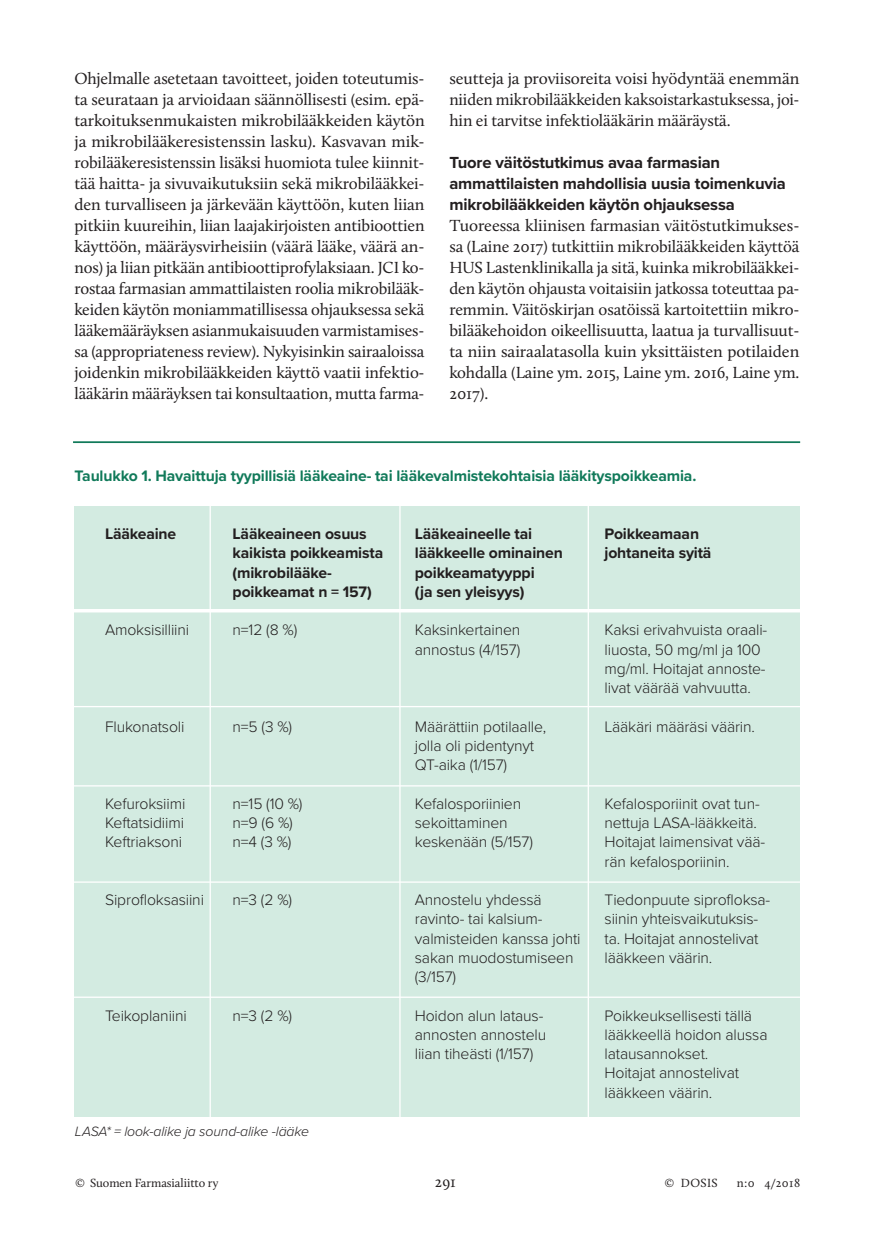
<style>
.page{position:relative;width:874px;height:1241px;background:#fff}
.page>*{position:absolute;margin:0;border:0;box-sizing:border-box;transform-origin:0 0}
.DOSIS_Leipäteksti{font:16.62px/21px "Calluna";letter-spacing:-.01em;color:#231f20;text-align:justify}
.DOSIS_Leipäteksti2{font:16.62px/21px "Calluna";letter-spacing:-.01em;color:#231f20;text-align:justify}
.DOSIS_Leipäteksti2-2{font:700 16.62px "Proxima Nova";letter-spacing:-.01em;color:#231f20}
.DOSIS_Tittelin_alle{font:300 15.75px/19.2px "Proxima Nova";letter-spacing:-.01em;color:#231f20}
.DOSIS_Tittelin_alle-2{font:700 15.75px/19.2px "Proxima Nova";letter-spacing:-.01em;color:#231f20}
.DOSIS_Kuvateksti{font:700 15.75px "Proxima Nova";letter-spacing:-.01em;color:#117a5a}
.t1{font:15.75px "Calluna";color:#231f20}
.DOSIS_Tittelin_alle-3{font:italic 300 14px "Proxima Nova";letter-spacing:-.01em;color:#231f20}
.t2{font:12.25px "Calluna";letter-spacing:-.005em;color:#231f20}
</style>
<div class="page">
<div style="left:74px;top:505px;width:726px;height:611px;background:#d3ebe1"></div>
<hr style="left:58px;top:609px;width:815px;height:3px;background:#fff">
<hr style="left:29px;top:705px;width:816px;height:2px;background:#fff">
<hr style="left:41px;top:785px;width:816px;height:1px;background:#fff">
<hr style="left:29px;top:881px;width:816px;height:1px;background:#fff">
<hr style="left:50px;top:996px;width:815px;height:1px;background:#fff">
<hr style="left:209px;top:501px;width:2px;height:621px;background:#fff">
<hr style="left:399px;top:501px;width:1px;height:621px;background:#fff">
<hr style="left:587px;top:501px;width:1px;height:621px;background:#fff">
<hr style="left:73px;top:441px;width:726px;height:2px;background:#117a5a">
<p class="DOSIS_Leipäteksti" style="left:74px;top:68px;width:351px">Ohjelmalle asetetaan tavoitteet, joiden toteutumis&shy;ta seurataan ja arvioidaan säännöllisesti (esim. epä&shy;tarkoituksenmukaisten mikrobilääkkeiden käytön ja mikrobilääkeresistenssin lasku). Kasvavan mik&shy;robilääkeresistenssin lisäksi huomiota tulee kiinnit&shy;tää haitta- ja sivuvaikutuksiin sekä mikrobilääkkei&shy;den turvalliseen ja järkevään käyttöön, kuten liian pitkiin kuureihin, liian laajakirjoisten antibioottien käyttöön, määräysvirheisiin (väärä lääke, väärä an&shy;nos) ja liian pitkään antibioottiprofylaksiaan. JCI ko&shy;rostaa farmasian ammattilaisten roolia mikrobilääk&shy;keiden käytön moniammatillisessa ohjauksessa sekä lääkemääräyksen asianmukaisuuden varmistamises&shy;sa (appropriateness review). Nykyisinkin sairaaloissa joidenkin mikrobilääkkeiden käyttö vaatii infektio&shy;lääkärin määräyksen tai konsultaation, mutta farma-</p>
<p class="DOSIS_Leipäteksti" style="left:449px;top:68px;width:351px">seutteja ja proviisoreita voisi hyödyntää enemmän niiden mikrobilääkkeiden kaksoistarkastuksessa, joi&shy;hin ei tarvitse infektiolääkärin määräystä.</p>
<p class="DOSIS_Leipäteksti2-2" style="left:449px;top:150px;width:272px">Tuore väitöstutkimus avaa farmasian</p>
<p class="DOSIS_Leipäteksti2-2" style="left:449px;top:171px;width:338px">ammattilaisten mahdollisia uusia toimenkuvia</p>
<p class="DOSIS_Leipäteksti2-2" style="left:449px;top:192px;width:287px">mikrobilääkkeiden käytön ohjauksessa</p>
<p class="DOSIS_Leipäteksti2" style="left:449px;top:215px;width:351px">Tuoreessa kliinisen farmasian väitöstutkimukses&shy;sa (Laine 2017) tutkittiin mikrobilääkkeiden käyttöä HUS Lastenklinikalla ja sitä, kuinka mikrobilääkkei&shy;den käytön ohjausta voitaisiin jatkossa toteuttaa pa&shy;remmin. Väitöskirjan osatöissä kartoitettiin mikro&shy;bilääkehoidon oikeellisuutta, laatua ja turvallisuut&shy;ta niin sairaalatasolla kuin yksittäisten potilaiden kohdalla (Laine ym. 2015, Laine ym. 2016, Laine ym.<br>2017).</p>
<p class="DOSIS_Kuvateksti" style="left:74px;top:464px;width:623px">Taulukko 1. Havaittuja tyypillisiä lääkeaine- tai lääkevalmistekohtaisia lääkityspoikkeamia.</p>
<p class="DOSIS_Tittelin_alle-2" style="left:105px;top:524px;width:73px">Lääkeaine</p>
<p class="DOSIS_Tittelin_alle" style="left:105px;top:619px;width:86px">Amoksisilliini</p>
<p class="DOSIS_Tittelin_alle-2" style="left:232px;top:524px;width:136px">Lääkeaineen osuus</p>
<p class="DOSIS_Tittelin_alle-2" style="left:232px;top:543px;width:152px">kaikista poikkeamista (mikrobilääke-</p>
<p class="DOSIS_Tittelin_alle-2" style="left:232px;top:581px;width:140px">poikkeamat n = 157)</p>
<p class="DOSIS_Tittelin_alle" style="left:232px;top:619px;width:66px">n=12 (8 %)</p>
<p class="DOSIS_Tittelin_alle" style="left:105px;top:716px;width:81px">Flukonatsoli</p>
<p class="DOSIS_Tittelin_alle" style="left:232px;top:716px;width:61px">n=5 (3 %)</p>
<p class="DOSIS_Tittelin_alle" style="left:105px;top:793px;width:82px">Kefuroksiimi</p>
<p class="DOSIS_Tittelin_alle" style="left:105px;top:812px;width:80px">Keftatsidiimi</p>
<p class="DOSIS_Tittelin_alle" style="left:105px;top:831px;width:78px">Keftriaksoni</p>
<p class="DOSIS_Tittelin_alle" style="left:232px;top:793px;width:71px">n=15 (10 %)</p>
<p class="DOSIS_Tittelin_alle" style="left:232px;top:812px;width:62px">n=9 (6 %)</p>
<p class="DOSIS_Tittelin_alle" style="left:232px;top:831px;width:60px">n=4 (3 %)</p>
<p class="DOSIS_Tittelin_alle" style="left:105px;top:889px;width:100px">Siprofloksasiini</p>
<p class="DOSIS_Tittelin_alle" style="left:232px;top:889px;width:61px">n=3 (2 %)</p>
<p class="DOSIS_Tittelin_alle" style="left:105px;top:1004px;width:83px">Teikoplaniini</p>
<p class="DOSIS_Tittelin_alle" style="left:232px;top:1004px;width:61px">n=3 (2 %)</p>
<p class="DOSIS_Tittelin_alle-2" style="left:414px;top:524px;width:149px">Lääkeaineelle tai lääkkeelle ominainen poikkeamatyyppi<br>(ja sen yleisyys)</p>
<p class="DOSIS_Tittelin_alle" style="left:414px;top:619px;width:107px">Kaksinkertainen annostus (4/157)</p>
<p class="DOSIS_Tittelin_alle" style="left:414px;top:716px;width:133px">Määrättiin potilaalle, jolla oli pidentynyt<br>QT-aika (1/157)</p>
<p class="DOSIS_Tittelin_alle" style="left:414px;top:793px;width:119px">Kefalosporiinien sekoittaminen keskenään (5/157)</p>
<p class="DOSIS_Tittelin_alle" style="left:414px;top:889px;width:167px">Annostelu yhdessä ravinto- tai kalsium&shy;valmisteiden kanssa johti sakan muodostumiseen (3/157)</p>
<p class="DOSIS_Tittelin_alle" style="left:414px;top:1004px;width:133px">Hoidon alun lataus&shy;annosten annostelu liian tiheästi (1/157)</p>
<p class="DOSIS_Tittelin_alle-2" style="left:604px;top:524px;width:108px">Poikkeamaan johtaneita syitä</p>
<p class="DOSIS_Tittelin_alle" style="left:604px;top:619px;width:164px">Kaksi erivahvuista oraali&shy;liuosta, 50 mg/ml ja 100 mg/ml. Hoitajat annoste&shy;livat väärää vahvuutta.</p>
<p class="DOSIS_Tittelin_alle" style="left:604px;top:716px;width:152px">Lääkäri määräsi väärin.</p>
<p class="DOSIS_Tittelin_alle" style="left:604px;top:793px;width:162px">Kefalosporiinit ovat tun&shy;nettuja LASA-lääkkeitä.<br>Hoitajat laimensivat vää&shy;rän kefalosporiinin.</p>
<p class="DOSIS_Tittelin_alle" style="left:604px;top:889px;width:167px">Tiedonpuute siprofloksa&shy;siinin yhteisvaikutuksis&shy;ta. Hoitajat annostelivat lääkkeen väärin.</p>
<p class="DOSIS_Tittelin_alle" style="left:604px;top:1004px;width:164px">Poikkeuksellisesti tällä lääkkeellä hoidon alussa latausannokset.</p>
<p class="DOSIS_Tittelin_alle" style="left:604px;top:1062px;width:136px">Hoitajat annostelivat lääkkeen väärin.</p>
<p class="DOSIS_Tittelin_alle-3" style="left:75px;top:1120px;width:236px">LASA* = look-alike ja sound-alike -lääke</p>
<p class="t2" style="left:75px;top:1175px;width:144px">© Suomen Farmasialiitto ry</p>
<p class="t1" style="left:434px;top:1172px;width:23px">291</p>
<p class="t2" style="left:664px;top:1175px;width:54px">© DOSIS</p>
<p class="t2" style="left:736px;top:1175px;width:65px">n:0 4/2018</p>
</div>
